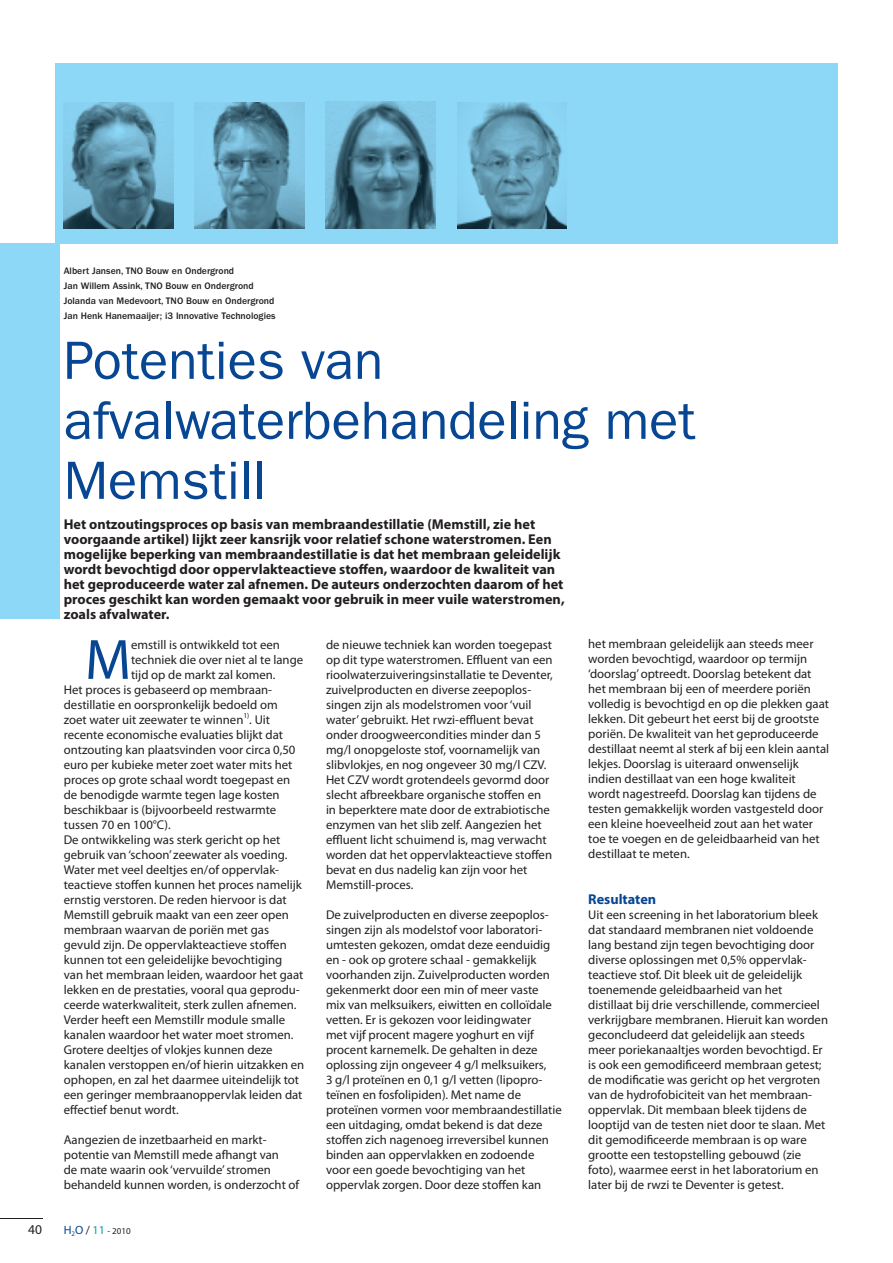
<style>
.page{position:relative;width:893px;height:1263px;background:#fff}
.page>*{position:absolute;margin:0;border:0;box-sizing:border-box;transform-origin:0 0}
.t1{font:57.3px "Myriad Pro";color:#074693}
.t2{font:54px/60px "ITC Franklin Gothic Std";color:#074693}
.t3{font:700 14.25px/15px "Myriad Pro";color:#231f20}
.t4{font:700 14.25px "Myriad Pro";color:#074693}
.t5{font:13.5px "Myriad Pro";color:#231f20}
.t6{font:12.75px/15px "Myriad Pro";color:#231f20}
.t7{font:500 9.75px/15px "ITC Franklin Gothic Std";color:#231f20}
.t8{font:9px "Myriad Pro";color:#231f20}
.s1{font-size:12px;color:#074693}
.s2{font-size:12px}
.s3{font-size:12px;color:#00a2b1}
</style>
<div class="page">
<hr style="left:0;top:1219px;width:43px;height:1px;background:#231f20">
<div style="left:55px;top:64px;width:783px;height:180px;background:#8dd7f7"></div>
<div style="left:0;top:244px;width:60px;height:375px;background:#8dd7f7"></div>
<img style="left:64px;top:102px;width:110px;height:127px">
<img style="left:195px;top:102px;width:110px;height:127px">
<img style="left:326px;top:102px;width:110px;height:127px">
<img style="left:457px;top:102px;width:110px;height:127px">
<p class="t7" style="left:64px;top:263px;width:213px">Albert Jansen, TNO Bouw en Ondergrond<br>Jan Willem Assink, TNO Bouw en Ondergrond Jolanda van Medevoort, TNO Bouw en Ondergrond Jan Henk Hanemaaijer; i3 Innovative Technologies</p>
<h2 class="t2" style="left:64px;top:331px;width:633px">Potenties van afvalwaterbehandeling met<br>Memstill</h2>
<p class="t3" style="left:64px;top:517px;width:502px">Het ontzoutingsproces op basis van membraandestillatie (Memstill, zie het voorgaande artikel) lijkt zeer kansrijk voor relatief schone waterstromen. Een mogelijke beperking van membraandestillatie is dat het membraan geleidelijk wordt bevochtigd door oppervlakteactieve stoffen, waardoor de kwaliteit van het geproduceerde water zal afnemen. De auteurs onderzochten daarom of het proces geschikt kan worden gemaakt voor gebruik in meer vuile waterstromen, zoals afvalwater.</p>
<h1 class="t1" style="left:85px;top:628px;width:48px">M</h1>
<p class="t6" style="left:131px;top:637px;width:150px">emstill is ontwikkeld tot een</p>
<p class="t6" style="left:326px;top:637px;width:228px">de nieuwe techniek kan worden toegepast op dit type waterstromen. Effluent van een rioolwaterzuiveringsinstallatie te Deventer, zuivelproducten en diverse zeepoplos&shy;singen zijn als modelstromen voor ‘vuil water’ gebruikt. Het rwzi-effluent bevat onder droogweercondities minder dan 5 mg/l onopgeloste stof, voornamelijk van slibvlokjes, en nog ongeveer 30 mg/l CZV.<br>Het CZV wordt grotendeels gevormd door slecht afbreekbare organische stoffen en in beperktere mate door de extrabiotische enzymen van het slib zelf. Aangezien het effluent licht schuimend is, mag verwacht worden dat het oppervlakteactieve stoffen bevat en dus nadelig kan zijn voor het Memstill-proces.</p>
<p class="t6" style="left:326px;top:907px;width:237px">De zuivelproducten en diverse zeepoplos&shy;singen zijn als modelstof voor laboratori&shy;umtesten gekozen, omdat deze eenduidig en - ook op grotere schaal - gemakkelijk voorhanden zijn. Zuivelproducten worden gekenmerkt door een min of meer vaste<br>mix van melksuikers, eiwitten en colloïdale vetten. Er is gekozen voor leidingwater<br>met vijf procent magere yoghurt en vijf procent karnemelk. De gehalten in deze oplossing zijn ongeveer 4 g/l melksuikers,<br>3 g/l proteïnen en 0,1 g/l vetten (lipopro&shy;teïnen en fosfolipiden). Met name de proteïnen vormen voor membraandestillatie een uitdaging, omdat bekend is dat deze stoffen zich nagenoeg irreversibel kunnen binden aan oppervlakken en zodoende voor een goede bevochtiging van het oppervlak zorgen. Door deze stoffen kan</p>
<p class="t6" style="left:131px;top:652px;width:174px">techniek die over niet al te lange</p>
<p class="t6" style="left:131px;top:667px;width:146px">tijd op de markt zal komen.</p>
<p class="t6" style="left:64px;top:682px;width:210px">Het proces is gebaseerd op membraan-</p>
<p class="t6" style="left:64px;top:697px;width:215px">destillatie en oorspronkelijk bedoeld om</p>
<p class="t6" style="left:64px;top:712px;width:208px">zoet water uit zeewater te winnen<sup>1)</sup>. Uit</p>
<p class="t6" style="left:64px;top:727px;width:221px">recente economische evaluaties blijkt dat</p>
<p class="t6" style="left:64px;top:742px;width:233px">ontzouting kan plaatsvinden voor circa 0,50</p>
<p class="t6" style="left:64px;top:757px;width:230px">euro per kubieke meter zoet water mits het</p>
<p class="t6" style="left:64px;top:772px;width:228px">proces op grote schaal wordt toegepast en</p>
<p class="t6" style="left:64px;top:787px;width:217px">de benodigde warmte tegen lage kosten</p>
<p class="t6" style="left:64px;top:802px;width:214px">beschikbaar is (bijvoorbeeld restwarmte</p>
<p class="t6" style="left:64px;top:817px;width:109px">tussen 70 en 100°C).</p>
<p class="t6" style="left:64px;top:832px;width:218px">De ontwikkeling was sterk gericht op het</p>
<p class="t6" style="left:64px;top:847px;width:225px">gebruik van ‘schoon’ zeewater als voeding.</p>
<p class="t6" style="left:64px;top:862px;width:217px">Water met veel deeltjes en/of oppervlak-</p>
<p class="t6" style="left:64px;top:877px;width:240px">teactieve stoffen kunnen het proces namelijk</p>
<p class="t6" style="left:64px;top:892px;width:224px">ernstig verstoren. De reden hiervoor is dat</p>
<p class="t6" style="left:64px;top:907px;width:227px">Memstill gebruik maakt van een zeer open</p>
<p class="t6" style="left:64px;top:922px;width:207px">membraan waarvan de poriën met gas</p>
<p class="t6" style="left:64px;top:937px;width:224px">gevuld zijn. De oppervlakteactieve stoffen</p>
<p class="t6" style="left:64px;top:952px;width:220px">kunnen tot een geleidelijke bevochtiging</p>
<p class="t6" style="left:64px;top:967px;width:241px">van het membraan leiden, waardoor het gaat</p>
<p class="t6" style="left:64px;top:982px;width:238px">lekken en de prestaties, vooral qua geprodu-</p>
<p class="t6" style="left:64px;top:997px;width:234px">ceerde waterkwaliteit, sterk zullen afnemen.</p>
<p class="t6" style="left:64px;top:1012px;width:223px">Verder heeft een Memstillr module smalle</p>
<p class="t6" style="left:64px;top:1027px;width:231px">kanalen waardoor het water moet stromen.</p>
<p class="t6" style="left:64px;top:1042px;width:210px">Grotere deeltjes of vlokjes kunnen deze</p>
<p class="t6" style="left:64px;top:1057px;width:242px">kanalen verstoppen en/of hierin uitzakken en</p>
<p class="t6" style="left:64px;top:1072px;width:237px">ophopen, en zal het daarmee uiteindelijk tot</p>
<p class="t6" style="left:64px;top:1087px;width:240px">een geringer membraanoppervlak leiden dat</p>
<p class="t6" style="left:64px;top:1102px;width:116px">effectief benut wordt.</p>
<p class="t6" style="left:64px;top:1132px;width:237px">Aangezien de inzetbaarheid en markt&shy;potentie van Memstill mede afhangt van<br>de mate waarin ook ‘vervuilde’ stromen behandeld kunnen worden, is onderzocht of</p>
<p class="t5" style="left:28px;top:1222px;width:15px">40</p>
<p class="t8" style="left:64px;top:1226px;width:68px"><span class="s1">H</span><sub>2</sub><span class="s1">O</span> <span class="s2">/</span> <span class="s3">11</span> - 2010</p>
<p class="t6" style="left:588px;top:637px;width:242px">het membraan geleidelijk aan steeds meer worden bevochtigd, waardoor op termijn ‘doorslag’ optreedt. Doorslag betekent dat het membraan bij een of meerdere poriën volledig is bevochtigd en op die plekken gaat lekken. Dit gebeurt het eerst bij de grootste poriën. De kwaliteit van het geproduceerde destillaat neemt al sterk af bij een klein aantal lekjes. Doorslag is uiteraard onwenselijk indien destillaat van een hoge kwaliteit wordt nagestreefd. Doorslag kan tijdens de testen gemakkelijk worden vastgesteld door een kleine hoeveelheid zout aan het water toe te voegen en de geleidbaarheid van het destillaat te meten.</p>
<p class="t4" style="left:588px;top:891px;width:70px">Resultaten</p>
<p class="t6" style="left:588px;top:907px;width:241px">Uit een screening in het laboratorium bleek dat standaard membranen niet voldoende lang bestand zijn tegen bevochtiging door diverse oplossingen met 0,5% oppervlak&shy;teactieve stof. Dit bleek uit de geleidelijk toenemende geleidbaarheid van het distillaat bij drie verschillende, commercieel verkrijgbare membranen. Hieruit kan worden geconcludeerd dat geleidelijk aan steeds meer poriekanaaltjes worden bevochtigd. Er is ook een gemodificeerd membraan getest; de modificatie was gericht op het vergroten van de hydrofobiciteit van het membraan&shy;oppervlak. Dit membaan bleek tijdens de looptijd van de testen niet door te slaan. Met dit gemodificeerde membraan is op ware grootte een testopstelling gebouwd (zie foto), waarmee eerst in het laboratorium en later bij de rwzi te Deventer is getest.</p>
</div>
